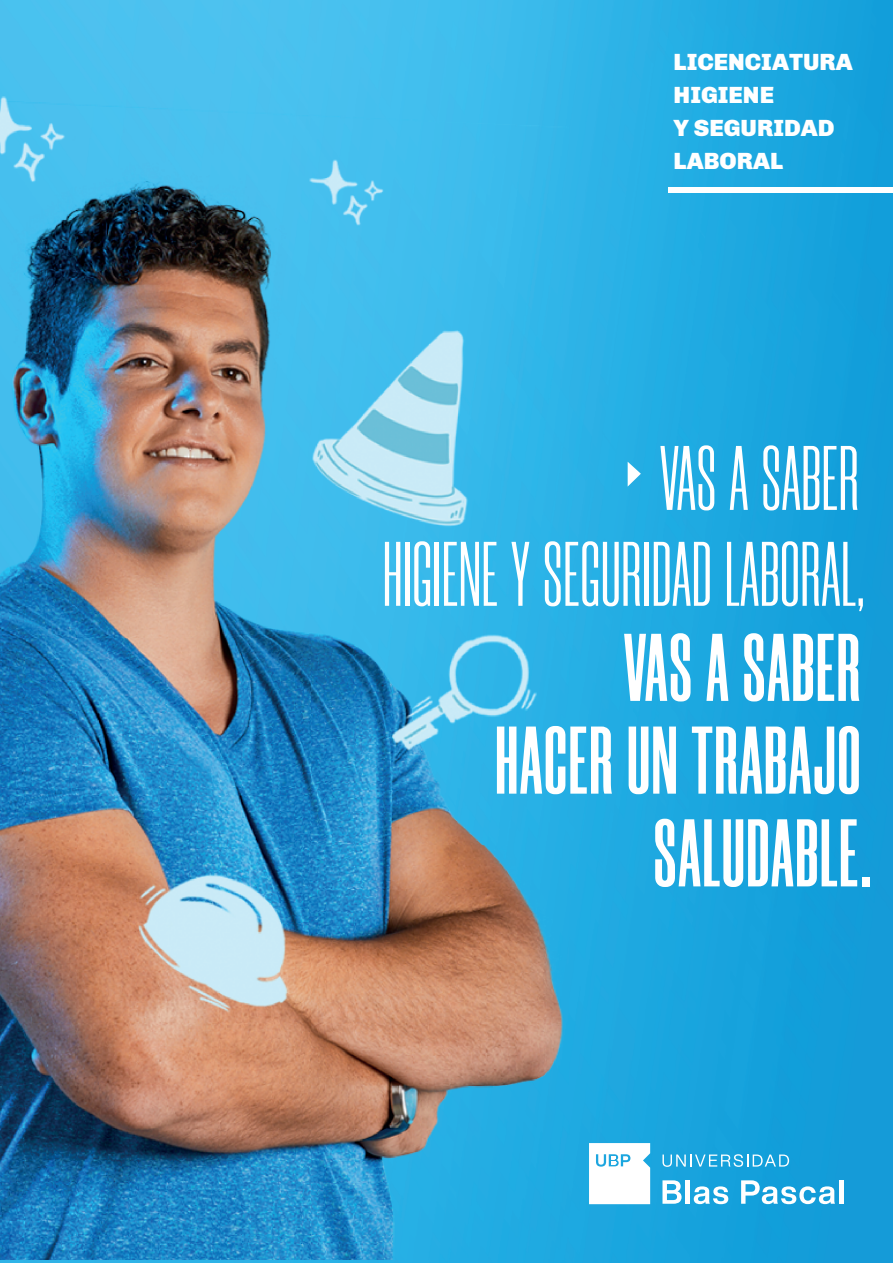
<style>
.page{position:relative;width:893px;height:1263px;background:#fff}
.page>*{position:absolute;margin:0;border:0;box-sizing:border-box;transform-origin:0 0}
.t1{font:700 96px/92.7px "Morganite";letter-spacing:.02em;color:#fff;text-align:right}
.t2{font:91.5px/95.8px "Morganite";letter-spacing:.01em;color:#fff;text-align:right}
.t3{font:900 24px/33px "Chivo";color:#fff}
</style>
<div class="page">
<img style="left:0;top:0;width:893px;height:52px">
<img style="left:568px;top:52px;width:213px;height:948px">
<div style="left:781px;top:52px;width:112px;height:1211px;background:#149eda"></div>
<div style="left:558px;top:1000px;width:224px;height:263px;background:#19a4de"></div>
<img style="left:0;top:1260px;width:558px;height:3px">
<img style="left:0;top:18px;width:568px;height:1242px">
<div style="left:668px;top:187px;width:225px;height:5px;background:#fff"></div>
<svg style="left:628px;top:462px;width:13px;height:25px"></svg>
<svg style="left:662px;top:1180px;width:20px;height:24px"></svg>
<div style="left:685px;top:1180px;width:5px;height:24px;background:#fff"></div>
<svg style="left:694px;top:1186px;width:34px;height:18px"></svg>
<svg style="left:741px;top:1180px;width:94px;height:24px"></svg>
<hr style="left:839px;top:1180px;width:4px;height:24px;background:#fff">
<svg style="left:662px;top:1154px;width:127px;height:13px;background:#54bae5"></svg>
<svg style="left:589px;top:1143px;width:61px;height:61px"></svg>
<p class="t3" style="left:674px;top:46px;width:181px">LICENCIATURA<br>HIGIENE<br>Y SEGURIDAD<br>LABORAL</p>
<h2 class="t2" style="left:383px;top:431px;width:483px">VAS A SABER<br>HIGIENE Y SEGURIDAD LABORAL,</h2>
<h1 class="t1" style="left:495px;top:622px;width:379px">VAS A SABER<br>HACER UN TRABAJO<br>SALUDABLE.</h1>
</div>
